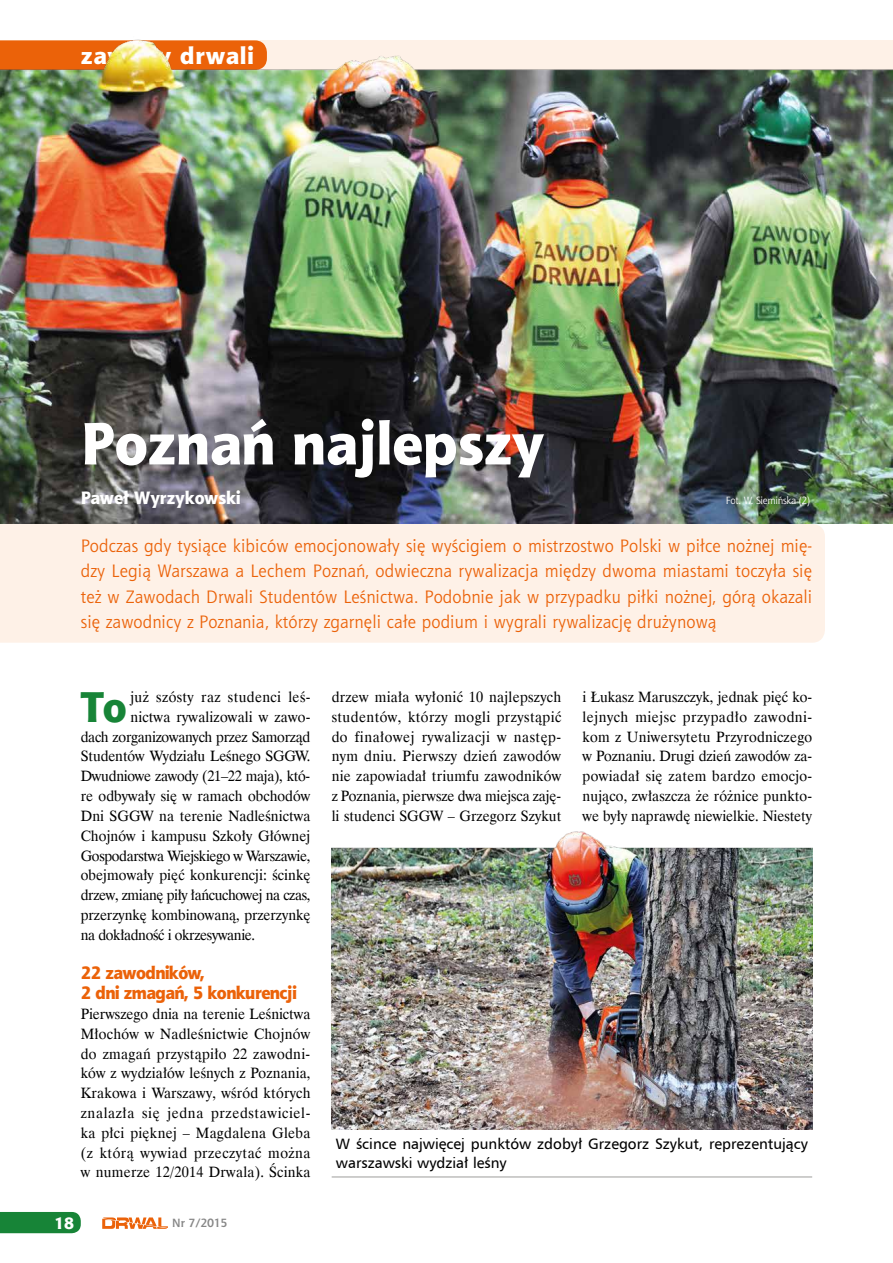
<style>
.page{position:relative;width:893px;height:1263px;background:#fff}
.page>*{position:absolute;margin:0;border:0;box-sizing:border-box;transform-origin:0 0}
.t1{font:60px "Aerton EFN Black";color:#fff;scale:.96 1}
.t2{font:43.5px "Aerton EFN Black";color:#178437;scale:.96 1}
.t3{font:24px "Aerton EFN Black";letter-spacing:.04em;color:#fff}
.t4{font:18px/25.5px "Aerton EFN";letter-spacing:.01em;color:#eb6209;text-align:justify}
.t5{font:18px/19.8px "Aerton EFN Black";letter-spacing:-.025em;color:#eb6209;scale:.96 1}
.t6{font:18px "Aerton EFN Black";color:#fff;scale:.96 1}
.t7{font:16.5px "Aerton EFN Black";color:#fff}
.t8{font:15px/19.8px "Dutch 801 EU";letter-spacing:-.005em;color:#000;text-align:justify;scale:.95 1}
.t9{font:15px "Dutch 801 EU";letter-spacing:-.025em;color:#000;scale:.95 1}
.t10{font:15px/19.5px "Humnst 777 EU";color:#000}
.t11{font:15px "Dutch 801 EU";letter-spacing:.025em;color:#000;scale:.95 1}
.t12{font:700 12px "Aerton EFN";letter-spacing:-.025em;color:#878787}
.t13{font:10.5px "Aerton EFN";letter-spacing:-.025em;color:#fff}
</style>
<div class="page">
<img style="left:332px;top:831px;width:480px;height:298px">
<hr style="left:332px;top:1176px;width:480px;height:1px;background:#9d9d9c">
<div style="left:0;top:524px;width:825px;height:119px;background:#fef1e7"></div>
<div style="left:0;top:1212px;width:81px;height:21px;background:#178437"></div>
<svg style="left:102px;top:1217px;width:66px;height:12px"></svg>
<img style="left:0;top:39px;width:893px;height:485px">
<h3 class="t3" style="left:81px;top:41px;width:175px">zawody drwali</h3>
<h1 class="t1" style="left:81px;top:407px;width:484px">Poznań najlepszy</h1>
<p class="t6" style="left:81px;top:487px;width:168px">Paweł Wyrzykowski</p>
<p class="t13" style="left:726px;top:494px;width:86px">Fot. W. Siemińska (2)</p>
<p class="t4" style="left:81px;top:532px;width:733px">Podczas gdy tysiące kibiców emocjonowały się wyścigiem o mistrzostwo Polski w piłce nożnej mię&shy;dzy Legią Warszawa a Lechem Poznań, odwieczna rywalizacja między dwoma miastami toczyła się też w Zawodach Drwali Studentów Leśnictwa. Podobnie jak w przypadku piłki nożnej, górą okazali się zawodnicy z Poznania, którzy zgarnęli całe podium i wygrali rywalizację drużynową</p>
<h2 class="t2" style="left:81px;top:680px;width:49px">To</h2>
<p class="t11" style="left:130px;top:688px;width:191px">już szósty raz studenci leś-</p>
<p class="t8" style="left:130px;top:707px;width:191px">nictwa rywalizowali w zawo-</p>
<p class="t8" style="left:81px;top:727px;width:243px">dach zorganizowanych przez Samorząd</p>
<p class="t8" style="left:81px;top:747px;width:243px">Studentów Wydziału Leśnego SGGW.</p>
<p class="t8" style="left:81px;top:766px;width:243px">Dwudniowe zawody (21–22 maja), któ-</p>
<p class="t8" style="left:81px;top:786px;width:243px">re odbywały się w ramach obchodów</p>
<p class="t8" style="left:81px;top:806px;width:243px">Dni SGGW na terenie Nadleśnictwa</p>
<p class="t8" style="left:81px;top:826px;width:243px">Chojnów i kampusu Szkoły Głównej</p>
<p class="t9" style="left:81px;top:846px;width:243px">Gospodarstwa Wiejskiego w Warszawie,</p>
<p class="t8" style="left:81px;top:865px;width:243px">obejmowały pięć konkurencji: ścinkę</p>
<p class="t9" style="left:81px;top:886px;width:243px">drzew, zmianę piły łańcuchowej na czas,</p>
<p class="t8" style="left:81px;top:905px;width:243px">przerzynkę kombinowaną, przerzynkę</p>
<p class="t9" style="left:81px;top:925px;width:185px">na dokładność i okrzesywanie.</p>
<p class="t5" style="left:81px;top:963px;width:227px">22 zawodników,<br>2 dni zmagań, 5 konkurencji</p>
<p class="t8" style="left:81px;top:1004px;width:243px">Pierwszego dnia na terenie Leśnictwa Młochów w Nadleśnictwie Chojnów do zmagań przystąpiło 22 zawodni&shy;ków z wydziałów leśnych z Poznania, Krakowa i Warszawy, wśród których znalazła się jedna przedstawiciel&shy;ka płci pięknej – Magdalena Gleba (z którą wywiad przeczytać można w numerze 12/2014 Drwala). Ścinka</p>
<p class="t7" style="left:54px;top:1213px;width:22px">18</p>
<p class="t12" style="left:172px;top:1216px;width:57px">Nr 7/2015</p>
<p class="t8" style="left:332px;top:687px;width:243px">drzew miała wyłonić 10 najlepszych studentów, którzy mogli przystąpić do finałowej rywalizacji w następ&shy;nym dniu. Pierwszy dzień zawodów nie zapowiadał triumfu zawodników z Poznania, pierwsze dwa miejsca zaję&shy;li studenci SGGW – Grzegorz Szykut</p>
<p class="t8" style="left:583px;top:687px;width:243px">i Łukasz Maruszczyk, jednak pięć ko&shy;lejnych miejsc przypadło zawodni&shy;kom z Uniwersytetu Przyrodniczego w Poznaniu. Drugi dzień zawodów za&shy;powiadał się zatem bardzo emocjo&shy;nująco, zwłaszcza że różnice punkto&shy;we były naprawdę niewielkie. Niestety</p>
<p class="t10" style="left:336px;top:1134px;width:473px">W ścince najwięcej punktów zdobył Grzegorz Szykut, reprezentujący warszawski wydział leśny</p>
</div>
